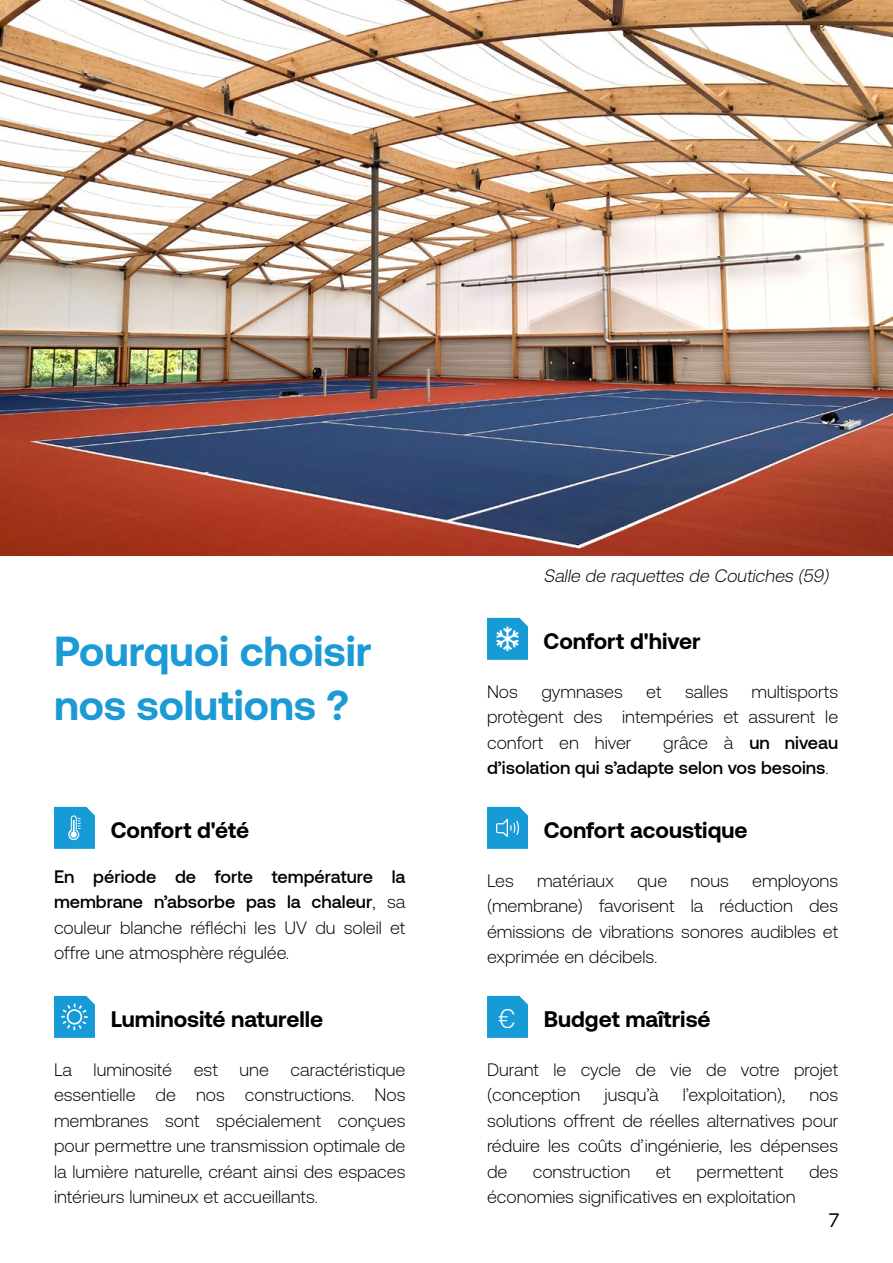
<style>
.page{position:relative;width:893px;height:1263px;background:#fff}
.page>*{position:absolute;margin:0;border:0;box-sizing:border-box;transform-origin:0 0}
.t1{font:700 42px/54px "Aeonik Pro";color:#1c9ad6}
.t2{font:300 27px "Aeonik Pro";color:#fff}
.t3{font:700 22.5px "Aeonik Pro";color:#000}
.t4{font:19.5px "Aeonik Pro";color:#000}
.t5{font:300 18px/25.5px "Aeonik Pro";color:#000;text-align:justify}
.t6{font:500 18px/25.5px "Aeonik";color:#000}
.t7{font:italic 300 18px "Aeonik Pro";color:#000}
.s1{font-family:"Aeonik Pro";font-weight:300}
</style>
<div class="page">
<div style="left:487px;top:996px;width:41px;height:42px;background:#179bd7"></div>
<svg style="left:487px;top:618px;width:41px;height:42px"></svg>
<svg style="left:54px;top:807px;width:41px;height:42px"></svg>
<svg style="left:487px;top:807px;width:41px;height:42px"></svg>
<svg style="left:54px;top:996px;width:41px;height:42px"></svg>
<img style="left:0;top:0;width:893px;height:555px">
<h1 class="t1" style="left:54px;top:624px;width:319px">Pourquoi choisir nos solutions ?</h1>
<p class="t3" style="left:111px;top:818px;width:140px">Confort d'été</p>
<p class="t6" style="left:54px;top:863px;width:353px">En période de forte température la membrane n’absorbe pas la chaleur<span class="s1">, sa</span></p>
<p class="t5" style="left:54px;top:914px;width:353px">couleur blanche réfléchi les UV du soleil et offre une atmosphère régulée.</p>
<p class="t3" style="left:111px;top:1007px;width:214px">Luminosité naturelle</p>
<p class="t5" style="left:54px;top:1057px;width:353px">La luminosité est une caractéristique essentielle de nos constructions. Nos membranes sont spécialement conçues pour permettre une transmission optimale de la lumière naturelle, créant ainsi des espaces intérieurs lumineux et accueillants.</p>
<p class="t7" style="left:544px;top:566px;width:290px">Salle de raquettes de Coutiches (59)</p>
<p class="t3" style="left:544px;top:628px;width:159px">Confort d'hiver</p>
<p class="t5" style="left:487px;top:679px;width:353px;text-indent:265px">multisports protègent des intempéries et assurent le confort en hiver</p>
<p class="t5" style="left:487px;top:679px;width:32px">Nos</p>
<p class="t5" style="left:541px;top:679px;width:83px">gymnases</p>
<p class="t5" style="left:646px;top:679px;width:17px">et</p>
<p class="t5" style="left:685px;top:679px;width:45px">salles</p>
<p class="t6" style="left:487px;top:729px;width:353px;text-indent:176px"><span class="s1">grâce à</span> un niveau d’isolation qui s’adapte selon vos besoins<span class="s1">.</span></p>
<p class="t3" style="left:544px;top:818px;width:205px">Confort acoustique</p>
<p class="t5" style="left:487px;top:868px;width:28px">Les</p>
<p class="t5" style="left:537px;top:868px;width:78px">matériaux</p>
<p class="t5" style="left:637px;top:868px;width:32px">que</p>
<p class="t5" style="left:690px;top:868px;width:40px">nous</p>
<p class="t5" style="left:487px;top:868px;width:353px;text-indent:265px">employons (membrane) favorisent la réduction des émissions de vibrations sonores audibles et exprimée en décibels.</p>
<h2 class="t2" style="left:498px;top:1004px;width:19px">€</h2>
<p class="t3" style="left:544px;top:1007px;width:168px">Budget maîtrisé</p>
<p class="t5" style="left:487px;top:1057px;width:353px">Durant le cycle de vie de votre projet (conception</p>
<p class="t5" style="left:605px;top:1082px;width:56px">jusqu’à</p>
<p class="t5" style="left:683px;top:1082px;width:104px">l’exploitation),</p>
<p class="t5" style="left:487px;top:1082px;width:353px;text-indent:323px">nos solutions offrent de réelles alternatives pour réduire les coûts d’ingénierie, les dépenses de</p>
<p class="t5" style="left:533px;top:1159px;width:99px">construction</p>
<p class="t5" style="left:656px;top:1159px;width:17px">et</p>
<p class="t5" style="left:696px;top:1159px;width:89px">permettent</p>
<p class="t5" style="left:809px;top:1159px;width:31px">des</p>
<p class="t5" style="left:487px;top:1184px;width:310px">économies significatives en exploitation</p>
<p class="t4" style="left:829px;top:1209px;width:11px">7</p>
</div>
